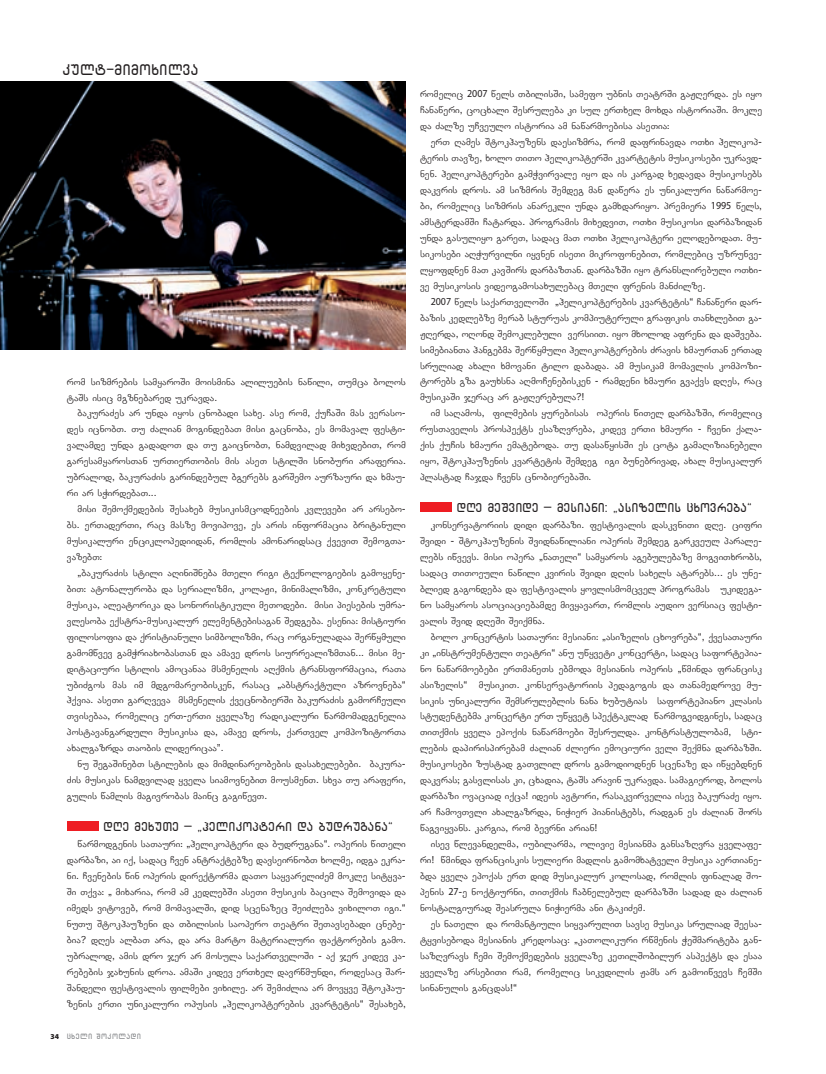
<style>
.page{position:relative;width:826px;height:1074px;background:#fff}
.page>*{position:absolute;margin:0;border:0;box-sizing:border-box;transform-origin:0 0}
.t1{font:15px "Sanet";color:#231f20}
.t2{font:12.5px "Sanet";color:#231f20}
.t3{font:10px/16px "A Kolkhety N";color:#231f20;text-align:justify}
.t4{font:7.5px "Sanet";letter-spacing:.05em;color:#808285}
.s1{font-family:"Myriad Pro";font-weight:900;color:#231f20}
</style>
<div class="page">
<img style="left:0;top:81px;width:406px;height:268px">
<div style="left:67px;top:821px;width:31px;height:10px;background:#ee1d23"></div>
<div style="left:420px;top:502px;width:31px;height:10px;background:#ee1d23"></div>
<h1 class="t1" style="left:62px;top:61px;width:138px">KULT-MIMOXILVA</h1>
<p class="t3" style="left:67px;top:373px;width:340px">ROM SIZMREBIS SAMYAROSI MOISMINA ALILUEBIS NAWILI, TUMCA BOLOS<br>TASS ISIC MGZNEBARED UKRAVDA.</p>
<p class="t3" style="left:67px;top:405px;width:340px;text-indent:11px">BAKURAZES AR UNDA IYOS CNOBADI SAXE. ASE ROM, QUCASI MAS VERASO-DES ICNOBT. TU ZALIAN MOGINDEBAT MISI GACNOBA, ES MOMAVAL FESTI-VALAMDE UNDA GADADOT DA TU GAICNOBT, NAMDVILAD MIXVDEBIT, ROM GARESAMYAROSTAN URTIERTOBIS MIS ASET STILSI SNOBURI ARAFERIA.<br>UBRALOD, BAKURAZIS GARINDEBUL BGEREBS GARSEMO AURZAURI DA XMAU-RI AR SWIRDEBAT...</p>
<p class="t3" style="left:67px;top:501px;width:340px;text-indent:11px">MISI SEMOQMEDEBIS SESAXEB MUSIKISMCODNEEBIS KVLEVEBI AR ARSEBO-BS. ERTADERTI, RAC MASZE MOVIPOVE, ES ARIS INFORMACIA BRITANULI MUSIKALURI ENCIKLOPEDIIDAN, ROMLIS AMONARIDSAC QVEVIT SEMOGTA-VAZEBT:</p>
<p class="t3" style="left:67px;top:564px;width:340px;text-indent:11px">„BAKURAZIS STILI ARINISNEBA MTELI RIGI TEQNOLOGIEBIS GAMOYENE-BIT: ATONALUROBA DA SERIALIZMI, KOLAJI, MINIMALIZMI, KONKRETULI MUSIKA, ALEATORIKA DA SONORISTIKULI METODEBI. MISI PIESEBIS UMRA-VLESOBA EQSTRA-MUSIKALUR ELEMENTEBISAGAN SEDGEBA. ESENIA: MISTIURI FILOSOFIA DA QRISTIANULI SIMBOLIZMI, RAC ORGANULADAA SERWYMULI GAMOMWVEV GAMWRIAXOBASTAN DA AMAVE DROS SIURREALIZMTAN... MISI ME-DITACIURI STILIS AMOCANAA MSMENELIS ARQMIS TRANSFORMACIA, RATA UBIZGOS MAS IM MDGOMAREOBISKEN, RASAC „ABSTRAQTULI AZROVNEBA“ HQVIA. ASETI GARRVEVA MSMENELIS QVECNOBIERSI BAKURAZIS GAMORCEULI TVISEBAA, ROMELIC ERT-ERTI YVELAZE RADIKALURI WARMOMADGENELIA POSTAVANGARDULI MUSIKISA DA, AMAVE DROS, QARTVEL KOMPOZITORTA AXALGAZRDA TAOBIS LIDERICAA”.</p>
<p class="t3" style="left:67px;top:756px;width:340px;text-indent:11px">NU SEGASINEBT STILEBIS DA MIMDINAREOBEBIS DASAXELEBEBI. BAKURA-ZIS MUSIKAS NAMDVILAD YVELA SIAMOVNEBIT MOUSMENT. SXVA TU ARAFERI, GULIS WAMLIS MAGIVROBAS MAINC GAGIWEVT.</p>
<p class="t2" style="left:103px;top:819px;width:291px">DRE MEXUTE _ `HELIKOPTERI DA BUDRUGANA~</p>
<p class="t3" style="left:67px;top:835px;width:340px;text-indent:11px">WARMODGENIS SATAURI: „HELIKOPTERI DA BUDRUGANA“. OPERIS WITELI DARBAZI, AI IQ, SADAC CVEN ANTRAQTEBZE DAVSEIRNOBT XOLME, IDGA EKRA-NI. CVENEBIS WIN OPERIS DIREQTORMA DATO SAYVARELIZEM MOKLE SITYVA-SI TQVA: „ MIXARIA, ROM AM KEDLEBSI ASETI MUSIKIS BACILA SEMOVIDA DA IMEDS VITOVEB, ROM MOMAVALSI, DID SCENAZEC SEIZLEBA VIXILOT IGI.“ NUTU STOKHAUZENI DA TBILISIS SAOPERO TEATRI SETAVSEBADI CNEBE-BIA? DRES ALBAT ARA, DA ARA MARTO MATERIALURI FAQTOREBIS GAMO.<br>UBRALOD, AMIS DRO JER AR MOSULA SAQARTVELOSI - AQ JER KIDEV KA-REBEBIS JAXUNIS DROA. AMASI KIDEV ERTXEL DAVRWMUNDI, RODESAC SAR-SANDELI FESTIVALIS FILMEBI VIXILE. AR SEMIZLIA AR MOVYVE STOKHAU-ZENIS ERTI UNIKALURI OPUSIS „HELIKOPTEREBIS KVARTETIS“ SESAXEB,</p>
<p class="t4" style="left:51px;top:1031px;width:92px"><span class="s1">34</span> CXELI SOKOLADI</p>
<p class="t3" style="left:420px;top:86px;width:343px">ROMELIC 2007 WELS TBILISSI, SAMEFO UBNIS TEATRSI GAJRERDA. ES IYO CANAWERI, COCXALI SESRULEBA KI SUL ERTXEL MOXDA ISTORIASI. MOKLE DA ZALZE UCVEULO ISTORIA AM NAWARMOEBISA ASETIA:</p>
<p class="t3" style="left:420px;top:134px;width:343px;text-indent:11px">ERT RAMES STOKHAUZENS DAESIZMRA, ROM DAFRINAVDA OTXI HELIKOP-TERIS TAVZE, XOLO TITO HELIKOPTERSI KVARTETIS MUSIKOSEBI UKRAVD-NEN. HELIKOPTEREBI GAMWVIRVALE IYO DA IS KARGAD XEDAVDA MUSIKOSEBS DAKVRIS DROS. AM SIZMRIS SEMDEG MAN DAWERA ES UNIKALURI NAWARMOE-BI, ROMELIC SIZMRIS ANAREKLI UNDA GAMXDARIYO. PREMIERA 1995 WELS, AMSTERDAMSI CATARDA. PROGRAMIS MIXEDVIT, OTXI MUSIKOSI DARBAZIDAN UNDA GASULIYO GARET, SADAC MAT OTXI HELIKOPTERI ELODEBODAT. MU-SIKOSEBI ARWURVILNI IYVNEN ISETI MIKROFONEBIT, ROMLEBIC UZRUNVE-LYOFDNEN MAT KAVSIRS DARBAZTAN. DARBAZSI IYO TRANSLIREBULI OTXI-VE MUSIKOSIS VIDEOGAMOSAXULEBAC MTELI FRENIS MANZILZE.</p>
<p class="t3" style="left:420px;top:293px;width:343px;text-indent:11px">2007 WELS SAQARTVELOSI „HELIKOPTEREBIS KVARTETIS“ CANAWERI DAR-BAZIS KEDLEBZE MERAB STURUAS KOMPIUTERULI GRAFIKIS TANXLEBIT GA-JRERDA, OROND SEMOKLEBULI VERSIIT. IYO MXOLOD AFRENA DA DASVEBA.<br>SIMEBIANTA HANGEBMA SERWYMULI HELIKOPTEREBIS ZRAVIS XMAURTAN ERTAD SRULIAD AXALI XMOVANI TILO DABADA. AM MUSIKAM MOMAVLIS KOMPOZI-TOREBS GZA GAUXSNA ARMOCENEBISKEN - RAMDENI XMAURI GVAQVS DRES, RAC MUSIKASI JERAC AR GAJREREBULA?!</p>
<p class="t3" style="left:420px;top:405px;width:343px;text-indent:11px">IM SARAMOS, FILMEBIS YUREBISAS OPERIS WITEL DARBAZSI, ROMELIC RUSTAVELIS PROSPEQTS ESAZRVREBA, KIDEV ERTI XMAURI - CVENI QALA-QIS QUCIS XMAURI EMATEBODA. TU DASAWYISSI ES COTA GAMARIZIANEBELI IYO, STOKHAUZENIS KVARTETIS SEMDEG IGI BUNEBRIVAD, AXAL MUSIKALUR PLASTAD CAJDA CVENS CNOBIEREBASI.</p>
<p class="t2" style="left:456px;top:500px;width:297px">DRE MESVIDE _ MESIANI: `ASIZELIS CXOVREBA~</p>
<p class="t3" style="left:420px;top:517px;width:343px;text-indent:11px">KONSERVATORIIS DIDI DARBAZI. FESTIVALIS DASKVNITI DRE. CIFRI SVIDI - STOKHAUZENIS SVIDNAWILIANI OPERIS SEMDEG GARKVEUL PARALE-LEBS IWVEVS. MISI OPERA „NATELI“ SAMYAROS AGEBULEBAZE MOGVITXROBS, SADAC TITOEULI NAWILI KVIRIS SVIDI DRIS SAXELS ATAREBS... ES UNE-BLIED GAGONDEBA DA FESTIVALIS YOVLISMOMCVEL PROGRAMAS UKIDEGA-NO SAMYAROS ASOCIACIEBAMDE MIVYAVART, ROMLIS AUDIO VERSIAC FESTI-VALIS SVID DRESI SEIQMNA.</p>
<p class="t3" style="left:420px;top:628px;width:343px;text-indent:11px">BOLO KONCERTIS SATAURI: MESIANI: „ASIZELIS CXOVREBA“, QVESATAURI KI `INSTRUMENTULI TEATRI“ ANU UWYVETI KONCERTI, SADAC SAFORTEPIA-NO NAWARMOEBEBI ERTMANETS EBMODA MESIANIS OPERIS „WMINDA FRANCISK ASIZELIS“ MUSIKIT. KONSERVATORIIS PEDAGOGIS DA TANAMEDROVE MU-SIKIS UNIKALURI SEMSRULEBLIS NANA XUBUTIAS SAFORTEPIANO KLASIS STUDENTEBMA KONCERTI ERT UWYVET SPEQTAKLAD WARMOGVIDGINES, SADAC TITQMIS YVELA EPOQIS NAWARMOEBI SESRULDA. KONTRASTULOBAM, STI-LEBIS DAPIRISPIREBAM ZALIAN ZLIERI EMOCIURI VELI SEQMNA DARBAZSI.<br>MUSIKOSEBI ZUSTAD GATVLIL DROS GAMODIODNEN SCENAZE DA IWYEBDNEN DAKVRAS; GASVLISAS KI, CXADIA, TASS ARAVIN UKRAVDA. SAMAGIEROD, BOLOS DARBAZI OVACIAD IQCA! IDEIS AVTORI, RASAKVIRVELIA ISEV BAKURAZE IYO.<br>AR CAMOVTVLI AXALGAZRDA, NIWIER PIANISTEBS, RADGAN ES ZALIAN SORS WAGVIYVANS. KARGIA, ROM BEVRNI ARIAN!</p>
<p class="t3" style="left:420px;top:835px;width:343px;text-indent:11px">ISEV WLEVANDELMA, IUBILARMA, OLIVIE MESIANMA GANSAZRVRA YVELAFE-RI! WMINDA FRANCISKIS SULIERI MADLIS GAMOMXATVELI MUSIKA AERTIANE-BDA YVELA EPOQAS ERT DID MUSIKALUR KOLOSAD, ROMLIS FINALAD SO-PENIS 27-E NOQTIURNI, TITQMIS CABNELEBUL DARBAZSI SADAD DA ZALIAN NOSTALGIURAD SEASRULA NIWIERMA ANI TAKIZEM.</p>
<p class="t3" style="left:420px;top:915px;width:343px;text-indent:11px">ES NATELI DA ROMANTIULI SIYVARULIT SAVSE MUSIKA SRULIAD SEESA-TYVISEBODA MESIANIS KREDOSAC: „KATOLIKURI RWMENIS WESMARITEBA GAN-SAZRVRAVS CEMI SEMOQMEDEBIS YVELAZE KETILSOBILUR ASPEQTS DA ESAA YVELAZE ARSEBITI RAM, ROMELIC SIKVDILIS JAMS AR GAMOIWVEVS CEMSI SINANULIS GANCDAS!“</p>
</div>
